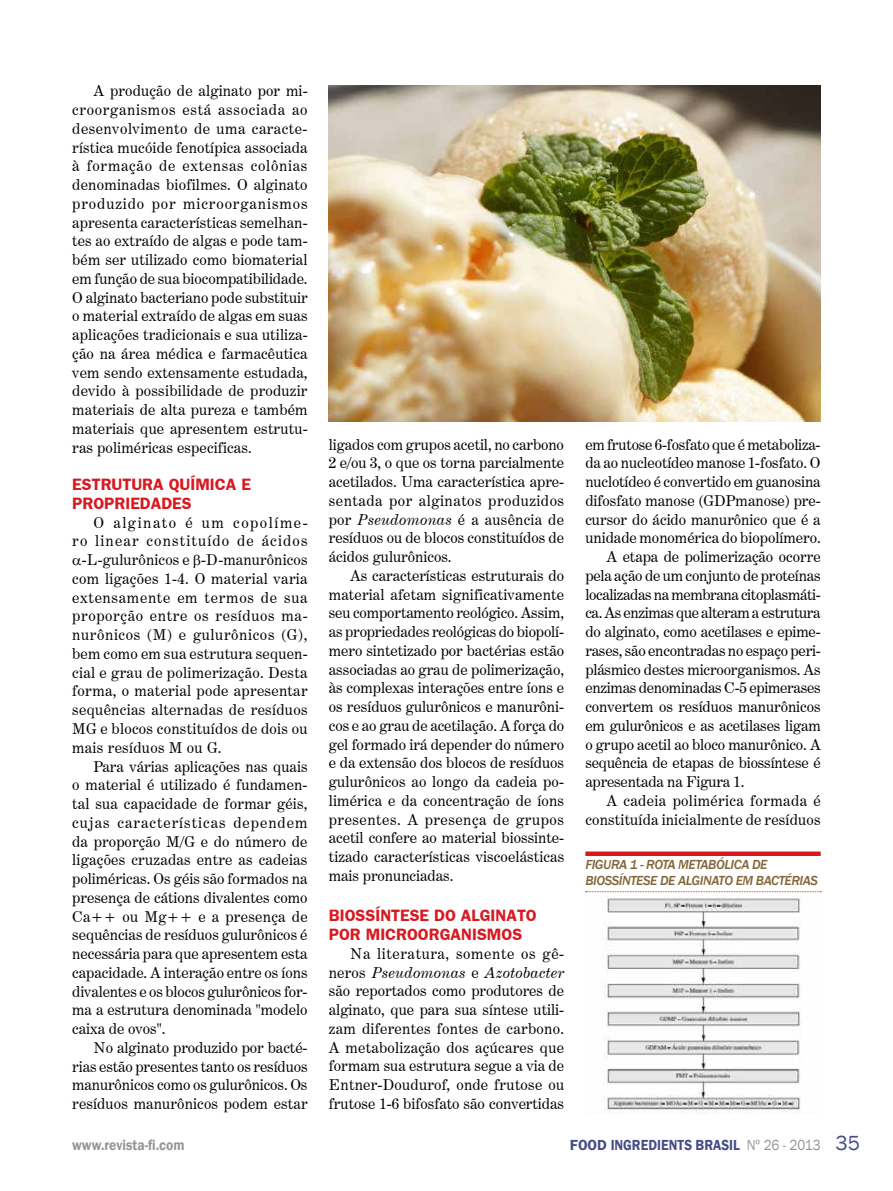
<style>
.page{position:relative;width:893px;height:1191px;background:#fff}
.page>*{position:absolute;margin:0;border:0;box-sizing:border-box;transform-origin:0 0}
.t1{font:700 16.5px "Frankfurt Gothic";color:#d71920}
.t2{font:15px/18.8px "Century Expanded BT";color:#000;text-align:justify}
.t3{font:15px "Century Expanded BT";letter-spacing:.02em;color:#000}
.t4{font:15px "Century Expanded BT";letter-spacing:-.02em;color:#000}
.t5{font:15px "Century Expanded BT";letter-spacing:.045em;color:#000}
.t6{font:600 15px "Franklin Gothic";color:#464d87}
.t7{font:15px "Century Expanded BT";letter-spacing:.04em;color:#000}
.t8{font:15px "Century Expanded BT";letter-spacing:.065em;color:#000}
.t9{font:15px "Century Expanded BT";letter-spacing:.075em;color:#000}
.t10{font:15px "Century Expanded BT";letter-spacing:.025em;color:#000}
.t11{font:15px "Century Expanded BT";letter-spacing:.1em;color:#000}
.t12{font:600 15px "Franklin Gothic";color:#939598;scale:.9 1}
.t13{font:italic 500 13.5px/16.2px "Franklin Gothic";letter-spacing:-.03em;color:#83663a}
.s1{font-style:italic}
.s2{font-weight:400;color:#939598}
.s3{font-weight:400;font-size:21px}
</style>
<div class="page">
<img style="left:595px;top:896px;width:206px;height:217px">
<img style="left:329px;top:85px;width:492px;height:336px">
<div style="left:585px;top:851px;width:236px;height:5px;background:#d71920"></div>
<svg style="left:586px;top:891px;width:235px;height:1px"></svg>
<p class="t2" style="left:72px;top:81px;width:237px;text-indent:21px">A produção de alginato por mi&shy;croorganismos está associada ao desenvolvimento de uma caracte&shy;rística mucóide fenotípica associada à formação de extensas colônias denominadas biofilmes. O alginato produzido por microorganismos apresenta características semelhan&shy;tes ao extraído de algas e pode tam&shy;bém ser utilizado como biomaterial em função de sua biocompatibilidade.<br>O alginato bacteriano pode substituir o material extraído de algas em suas aplicações tradicionais e sua utiliza&shy;ção na área médica e farmacêutica vem sendo extensamente estudada, devido à possibilidade de produzir materiais de alta pureza e também materiais que apresentem estrutu&shy;ras poliméricas especificas.</p>
<p class="t1" style="left:72px;top:475px;width:50px">ESTRUTU</p>
<p class="t1" style="left:142px;top:475px;width:65px">RA QUÍMICA</p>
<p class="t1" style="left:241px;top:475px;width:10px">E</p>
<p class="t1" style="left:72px;top:493px;width:110px">PROPRIEDADES</p>
<p class="t11" style="left:94px;top:513px;width:216px">O alginato é um copolíme-</p>
<p class="t9" style="left:72px;top:532px;width:237px">ro linear constituído de ácidos</p>
<p class="t2" style="left:82px;top:550px;width:227px">-L-gulurônicos e -D-manurônicos</p>
<p class="t3" style="left:72px;top:569px;width:237px">com ligações 1-4. O material varia</p>
<p class="t5" style="left:72px;top:588px;width:237px">extensamente em termos de sua</p>
<p class="t5" style="left:72px;top:607px;width:237px">proporção entre os resíduos ma-</p>
<p class="t7" style="left:72px;top:625px;width:237px">nurônicos (M) e gulurônicos (G),</p>
<p class="t2" style="left:72px;top:644px;width:237px">bem como em sua estrutura sequen-</p>
<p class="t3" style="left:72px;top:663px;width:237px">cial e grau de polimerização. Desta</p>
<p class="t3" style="left:72px;top:682px;width:237px">forma, o material pode apresentar</p>
<p class="t3" style="left:72px;top:700px;width:237px">sequências alternadas de resíduos</p>
<p class="t3" style="left:72px;top:719px;width:237px">MG e blocos constituídos de dois ou</p>
<p class="t3" style="left:72px;top:738px;width:151px">mais resíduos M ou G.</p>
<p class="t2" style="left:94px;top:756px;width:216px">Para várias aplicações nas quais</p>
<p class="t2" style="left:72px;top:775px;width:237px">o material é utilizado é fundamen-</p>
<p class="t2" style="left:72px;top:794px;width:237px">tal sua capacidade de formar géis,</p>
<p class="t8" style="left:72px;top:813px;width:237px">cujas características dependem</p>
<p class="t2" style="left:72px;top:831px;width:237px">da proporção M/G e do número de</p>
<p class="t2" style="left:72px;top:850px;width:237px">ligações cruzadas entre as cadeias</p>
<p class="t2" style="left:72px;top:869px;width:237px">poliméricas. Os géis são formados na</p>
<p class="t2" style="left:72px;top:888px;width:237px">presença de cátions divalentes como</p>
<p class="t3" style="left:72px;top:907px;width:237px">Ca++ ou Mg++ e a presença de</p>
<p class="t2" style="left:72px;top:925px;width:237px">sequências de resíduos gulurônicos é</p>
<p class="t2" style="left:72px;top:944px;width:237px">necessária para que apresentem esta</p>
<p class="t2" style="left:72px;top:963px;width:237px">capacidade. A interação entre os íons</p>
<p class="t2" style="left:72px;top:981px;width:237px">divalentes e os blocos gulurônicos for-</p>
<p class="t2" style="left:72px;top:1000px;width:237px">ma a estrutura denominada "modelo</p>
<p class="t2" style="left:72px;top:1019px;width:95px">caixa de ovos".</p>
<p class="t2" style="left:94px;top:1038px;width:216px">No alginato produzido por bacté-</p>
<p class="t2" style="left:72px;top:1056px;width:237px">rias estão presentes tanto os resíduos</p>
<p class="t2" style="left:72px;top:1075px;width:237px">manurônicos como os gulurônicos. Os</p>
<p class="t2" style="left:72px;top:1094px;width:237px">resíduos manurônicos podem estar</p>
<p class="t2" style="left:329px;top:434px;width:237px">ligados com grupos acetil, no carbono 2 e/ou 3, o que os torna parcialmente acetilados. Uma característica apre&shy;sentada por alginatos produzidos por <span class="s1">Pseudomonas</span> é a ausência de resíduos ou de blocos constituídos de ácidos gulurônicos.</p>
<p class="t2" style="left:329px;top:566px;width:237px;text-indent:21px">As características estruturais do material afetam significativamente seu comportamento reológico. Assim, as propriedades reológicas do biopolí&shy;mero sintetizado por bactérias estão associadas ao grau de polimerização, às complexas interações entre íons e os resíduos gulurônicos e manurôni&shy;cos e ao grau de acetilação. A força do gel formado irá depender do número e da extensão dos blocos de resíduos gulurônicos ao longo da cadeia po&shy;limérica e da concentração de íons presentes. A presença de grupos acetil confere ao material biossinte&shy;tizado características viscoelásticas mais pronunciadas.</p>
<p class="t1" style="left:329px;top:906px;width:21px">BIOSS</p>
<p class="t1" style="left:375px;top:906px;width:16px">ÍNTESE</p>
<p class="t1" style="left:434px;top:906px;width:38px">DO ALGINATO</p>
<p class="t1" style="left:329px;top:924px;width:48px">PO R MIC</p>
<p class="t1" style="left:396px;top:924px;width:55px">ROO RGANISMOS</p>
<p class="t2" style="left:329px;top:944px;width:237px;text-indent:21px">Na literatura, somente os gê&shy;neros <span class="s1">Pseudomonas</span> e <span class="s1">Azotobacter </span>são reportados como produtores de alginato, que para sua síntese utili&shy;zam diferentes fontes de carbono.<br>A metabolização dos açúcares que formam sua estrutura segue a via de Entner-Doudurof, onde frutose ou frutose 1-6 bifosfato são convertidas</p>
<p class="t2" style="left:585px;top:434px;width:237px">em frutose 6-fosfato que é metaboliza-</p>
<p class="t2" style="left:585px;top:453px;width:237px">da ao nucleotídeo manose 1-fosfato. O</p>
<p class="t2" style="left:585px;top:472px;width:237px">nuclotídeo é convertido em guanosina</p>
<p class="t2" style="left:585px;top:491px;width:237px">difosfato manose (GDPmanose) pre-</p>
<p class="t2" style="left:585px;top:509px;width:237px">cursor do ácido manurônico que é a</p>
<p class="t2" style="left:585px;top:528px;width:237px">unidade monomérica do biopolímero.</p>
<p class="t2" style="left:607px;top:547px;width:216px">A etapa de polimerização ocorre</p>
<p class="t2" style="left:585px;top:566px;width:237px">pela ação de um conjunto de proteínas</p>
<p class="t4" style="left:585px;top:585px;width:237px">localizadas na membrana citoplasmáti-</p>
<p class="t4" style="left:585px;top:604px;width:237px">ca. As enzimas que alteram a estrutura</p>
<p class="t2" style="left:585px;top:622px;width:237px">do alginato, como acetilases e epime-</p>
<p class="t2" style="left:585px;top:641px;width:237px">rases, são encontradas no espaço peri-</p>
<p class="t2" style="left:585px;top:659px;width:237px">plásmico destes microorganismos. As</p>
<p class="t2" style="left:585px;top:678px;width:237px">enzimas denominadas C-5 epimerases</p>
<p class="t2" style="left:585px;top:697px;width:237px">convertem os resíduos manurônicos</p>
<p class="t2" style="left:585px;top:716px;width:237px">em gulurônicos e as acetilases ligam</p>
<p class="t2" style="left:585px;top:734px;width:237px">o grupo acetil ao bloco manurônico. A</p>
<p class="t2" style="left:585px;top:753px;width:237px">sequência de etapas de biossíntese é</p>
<p class="t2" style="left:585px;top:772px;width:161px">apresentada na Figura 1.</p>
<p class="t10" style="left:607px;top:791px;width:216px">A cadeia polimérica formada é</p>
<p class="t2" style="left:585px;top:809px;width:237px">constituída inicialmente de resíduos</p>
<p class="t13" style="left:585px;top:856px;width:234px">FIGURA 1 - ROTA METABÓLICA DE<br>BIOSSÍNTESE DE ALGINATO EM BACTÉRIAS</p>
<p class="t12" style="left:72px;top:1135px;width:126px">www.revista-fi.com</p>
<p class="t6" style="left:570px;top:1135px;width:292px">FOOD INGREDIENTS BRASIL <span class="s2">Nº 26 - 2013</span> <span class="s3">35</span></p>
</div>
